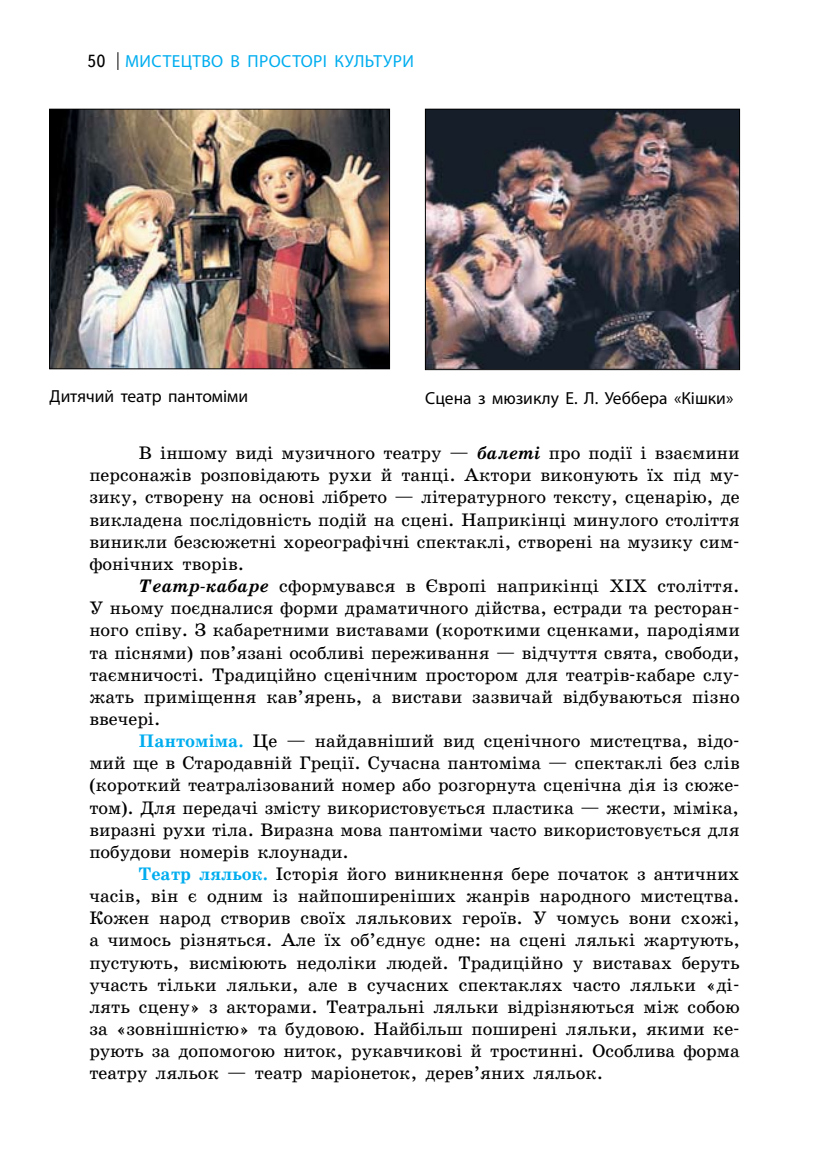
<style>
.page{position:relative;width:819px;height:1171px;background:#fff}
.page>*{position:absolute;margin:0;border:0;box-sizing:border-box;transform-origin:0 0}
.t1{font:18.38px/22.2px "School Book C";color:#000;text-align:justify}
.t2{font:17.5px "Myriad Pro";color:#000}
.t3{font:17.5px "Myriad Pro";letter-spacing:.07em;color:#00adef}
.s1{font-family:"Text Book C";color:#000}
.s2{font-weight:700;font-style:italic}
.s3{font-weight:700;color:#00adef}
</style>
<div class="page">
<svg style="left:117px;top:52px;width:1px;height:18px"></svg>
<img style="left:51px;top:111px;width:337px;height:256px">
<div style="left:49px;top:109px;width:341px;height:260px;border:1px solid #000"></div>
<img style="left:427px;top:111px;width:311px;height:257px">
<div style="left:425px;top:109px;width:315px;height:261px;border:1px solid #000"></div>
<p class="t3" style="left:87px;top:51px;width:76px"><span class="s1">50</span> Митстецтво</p>
<p class="t3" style="left:231px;top:51px;width:50px">в проосто</p>
<p class="t3" style="left:313px;top:51px;width:102px">рі культури</p>
<p class="t2" style="left:50px;top:386px;width:200px">Дитячий театр пантоміми</p>
<p class="t2" style="left:425px;top:387px;width:309px">Сцена з мюзиклу Е. Л. Уеббера «Кішки»</p>
<p class="t1" style="left:89px;top:442px;width:652px;text-indent:50px">В іншому виді музичного театру — <span class="s2">балеті</span> про події і взаємини персонажів розповідають рухи й танці. Актори виконують їх під му&shy;зику, створену на основі лібрето — літературного тексту, сценарію, де викладена послідовність подій на сцені. Наприкінці минулого століття виникли безсюжетні хореографічні спектаклі, створені на музику сим&shy;фонічних творів.</p>
<p class="t1" style="left:89px;top:575px;width:652px;text-indent:50px"><span class="s2">Театр-кабаре</span> сформувався в Європі наприкінці XIX століття.<br>У ньому поєдналися форми драматичного дійства, естради та ресторан&shy;ного співу. З кабаретними виставами (короткими сценками, пародіями та піснями) пов’язані особливі переживан-ня — відчуття свята, свободи, таємничості. Традиційно сценічним простором для театрів-кабаре слу&shy;жать приміщення кав’ярень, а вистави зазвичай відбуваються пізно ввечері.</p>
<p class="t1" style="left:89px;top:730px;width:652px;text-indent:50px"><span class="s3">Пантоміма.</span> Це — найдавніший вид сценічного мистецтва, відо&shy;мий ще в Стародавній Греції. Сучасна пантоміма — спектаклі без слів (короткий театралізований номер або розгорнута сценічна дія із сюже&shy;том). Для передачі змісту викори-стовується пластика — жести, міміка, виразні рухи тіла. Виразна мова пантоміми часто використовується для побудови номерів клоунади.</p>
<p class="t1" style="left:89px;top:863px;width:652px;text-indent:50px"><span class="s3">Театр ляльок.</span> Історія його виникнення бере початок з ан-тичних часів, він є одним із найпоширеніших жан-рів народного мистецтва.<br>Кожен народ створив своїх лялькових героїв. У чомусь вони схожі, а чимось різняться. Але їх об’єднує одне: на сцені лялькі жартують, пустують, висміюють недоліки людей. Традиційно у виставах беруть участь тільки ляльки, але в сучасних спектаклях часто ляльки «ді&shy;лять сцену» з акторами. Театральні ляльки відрізняються між собою за «зовнішністю» та будовою. Найбільш поширені ляльки, якими ке&shy;рують за допомогою ниток, рукавчикові й тро-стинні. Особлива форма театру ляльок — театр маріонеток, дерев’яних ляльок.</p>
</div>
